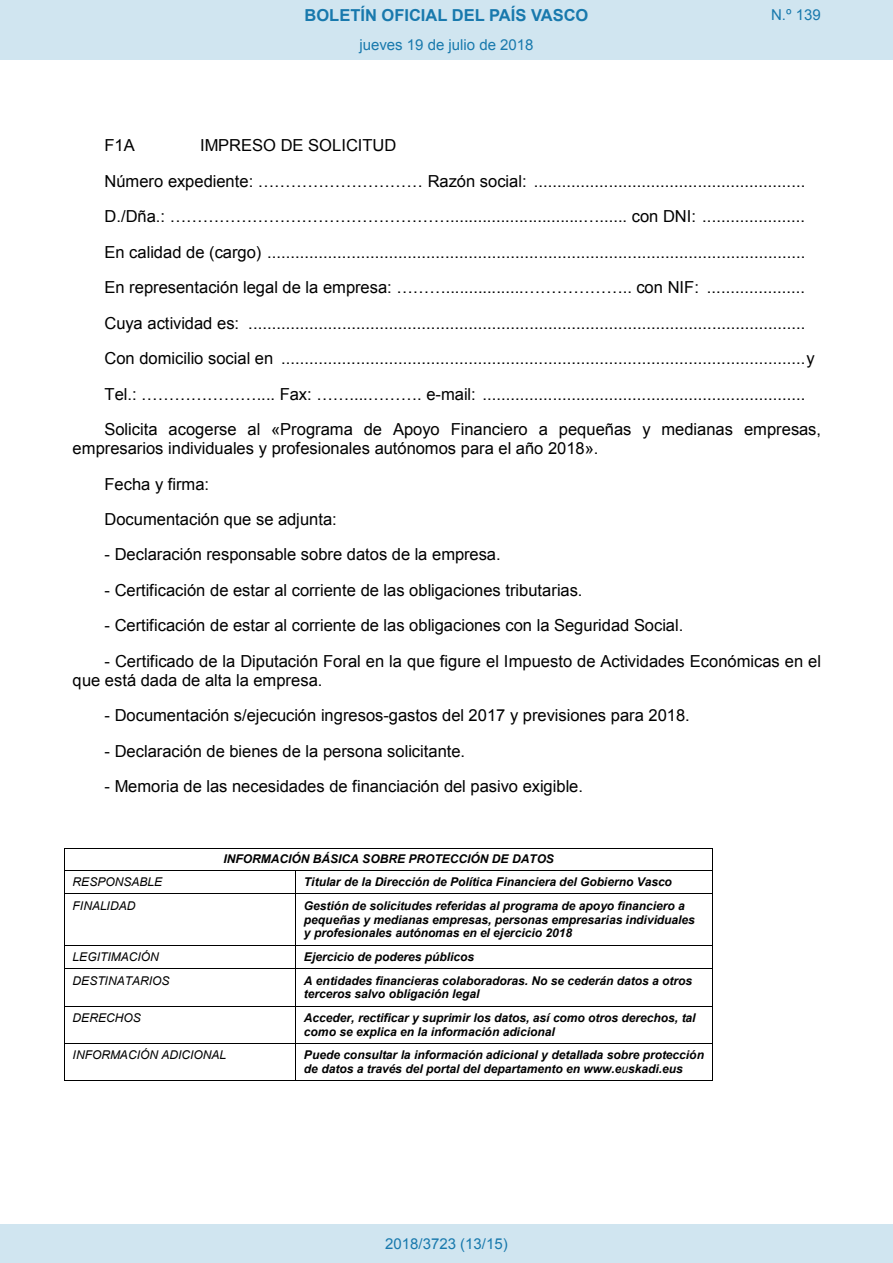
<style>
.page{position:relative;width:893px;height:1263px;background:#fff}
.page>*{position:absolute;margin:0;border:0;box-sizing:border-box;transform-origin:0 0}
.t1{font:16.5px/35.4px "Arial";color:#000}
.t2{font:700 16.5px "Arial";color:#1879ad}
.Paginacion_Centro{font:15px "Arial";color:#1879ad}
.t3{font:italic 700 12px/13.8px "Arial";letter-spacing:-.005em;color:#000}
.t4{font:italic 12px "Arial";color:#000}
.s1{font-weight:400}
</style>
<div class="page">
<hr style="left:65px;top:848px;width:647px;height:1px;background:#000">
<hr style="left:65px;top:870px;width:230px;height:1px;background:#000">
<hr style="left:296px;top:870px;width:416px;height:1px;background:#000">
<svg style="left:64px;top:848px;width:1px;height:46px"></svg>
<hr style="left:65px;top:893px;width:230px;height:1px;background:#000">
<svg style="left:295px;top:870px;width:1px;height:24px"></svg>
<hr style="left:296px;top:893px;width:416px;height:1px;background:#000">
<svg style="left:712px;top:848px;width:1px;height:46px"></svg>
<hr style="left:64px;top:894px;width:1px;height:51px;background:#000">
<hr style="left:295px;top:894px;width:1px;height:51px;background:#000">
<hr style="left:712px;top:894px;width:1px;height:51px;background:#000">
<hr style="left:65px;top:945px;width:230px;height:1px;background:#000">
<hr style="left:296px;top:945px;width:416px;height:1px;background:#000">
<svg style="left:64px;top:945px;width:1px;height:24px"></svg>
<hr style="left:65px;top:968px;width:230px;height:1px;background:#000">
<svg style="left:295px;top:945px;width:1px;height:24px"></svg>
<hr style="left:296px;top:968px;width:416px;height:1px;background:#000">
<svg style="left:712px;top:945px;width:1px;height:24px"></svg>
<hr style="left:64px;top:969px;width:1px;height:37px;background:#000">
<hr style="left:295px;top:969px;width:1px;height:37px;background:#000">
<hr style="left:712px;top:969px;width:1px;height:37px;background:#000">
<hr style="left:65px;top:1006px;width:230px;height:1px;background:#000">
<hr style="left:296px;top:1006px;width:416px;height:1px;background:#000">
<hr style="left:64px;top:1006px;width:1px;height:37px;background:#000">
<hr style="left:295px;top:1006px;width:1px;height:37px;background:#000">
<hr style="left:712px;top:1006px;width:1px;height:37px;background:#000">
<hr style="left:65px;top:1043px;width:230px;height:1px;background:#000">
<hr style="left:296px;top:1043px;width:416px;height:1px;background:#000">
<hr style="left:64px;top:1044px;width:1px;height:36px;background:#000">
<hr style="left:65px;top:1080px;width:230px;height:1px;background:#000">
<hr style="left:295px;top:1044px;width:1px;height:36px;background:#000">
<hr style="left:296px;top:1080px;width:416px;height:1px;background:#000">
<hr style="left:712px;top:1044px;width:1px;height:36px;background:#000">
<div style="left:0;top:0;width:893px;height:60px;background:#d0e5f0"></div>
<div style="left:0;top:1225px;width:893px;height:38px;background:#d0e5f0"></div>
<p class="t2" style="left:305px;top:4px;width:285px">BOLETÍN OFICIAL DEL PAÍS VASCO</p>
<p class="Paginacion_Centro" style="left:771px;top:5px;width:51px">N.º 139</p>
<p class="Paginacion_Centro" style="left:359px;top:35px;width:176px">jueves 19 de julio de 2018</p>
<p class="t1" style="left:104px;top:128px;width:718px;text-indent:96px">IMPRESO DE SOLICITUD<br>Número expediente: ………………………… Razón social: ..........................................................<br>D./Dña.: …………………………………………….............................…...... con DNI: ......................<br>En calidad de (cargo) ...................................................................................................................<br>En representación legal de la empresa: ……….................……………….. con NIF: .....................<br>Cuya actividad es: .......................................................................................................................<br>Con domicilio social en ................................................................................................................ y Tel.: ………………….... Fax: ……....………. e-mail: .....................................................................<br>Solicita acogerse al «Programa de Apoyo Financiero a pequeñas y medianas empresas,</p>
<p class="t1" style="left:104px;top:431px;width:495px;text-indent:-32px">empresarios individuales y profesionales autónomos para el año 2018».<br>Fecha y firma:<br>Documentación que se adjunta:</p>
<p class="t1" style="left:104px;top:537px;width:398px">- Declaración responsable sobre datos de la empresa.</p>
<p class="t1" style="left:104px;top:573px;width:479px">- Certificación de estar al corriente de las obligaciones tributarias.</p>
<p class="t1" style="left:104px;top:608px;width:580px">- Certificación de estar al corriente de las obligaciones con la Seguridad Social.</p>
<p class="t1" style="left:73px;top:652px;width:750px;line-height:19px;text-indent:32px">- Certificado de la Diputación Foral en la que figure el Impuesto de Actividades Económicas en el que está dada de alta la empresa.</p>
<p class="t1" style="left:104px;top:698px;width:587px">- Documentación s/ejecución ingresos-gastos del 2017 y previsiones para 2018.</p>
<p class="t1" style="left:104px;top:733px;width:362px">- Declaración de bienes de la persona solicitante.</p>
<p class="t1" style="left:104px;top:769px;width:480px">- Memoria de las necesidades de financiación del pasivo exigible.</p>
<p class="t1" style="left:104px;top:128px;width:32px">F1A</p>
<p class="t3" style="left:224px;top:853px;width:332px">INFORMACIÓN BÁSICA SOBRE PROTECCIÓN DE DATOS</p>
<p class="t4" style="left:73px;top:874px;width:91px">RESPONSABLE</p>
<p class="t3" style="left:304px;top:875px;width:370px">Titular de la Dirección de Política Financiera del Gobierno Vasco</p>
<p class="t4" style="left:73px;top:898px;width:64px">FINALIDAD</p>
<p class="t3" style="left:304px;top:899px;width:392px">Gestión de solicitudes referidas al programa de apoyo financiero a pequeñas y medianas empresas, personas empresarias individuales y profesionales autónomas en el ejercicio 2018</p>
<p class="t4" style="left:73px;top:949px;width:88px">LEGITIMACIÓN</p>
<p class="t3" style="left:304px;top:950px;width:172px">Ejercicio de poderes públicos</p>
<p class="t4" style="left:73px;top:972px;width:98px">DESTINATARIOS</p>
<p class="t3" style="left:304px;top:974px;width:390px">A entidades financieras colaboradoras. No se cederán datos a otros terceros salvo obligación legal</p>
<p class="t4" style="left:73px;top:1010px;width:70px">DERECHOS</p>
<p class="t3" style="left:304px;top:1011px;width:393px">Acceder, rectificar y suprimir los datos, así como otros derechos, tal como se explica en la información adicional</p>
<p class="t4" style="left:73px;top:1047px;width:155px">INFORMACIÓN ADICIONAL</p>
<p class="t3" style="left:304px;top:1048px;width:402px">Puede consultar la información adicional y detallada sobre protección de datos a través del portal del departamento en www.e<span class="s1">u</span>skadi.eus</p>
<p class="Paginacion_Centro" style="left:385px;top:1234px;width:124px">2018/3723 (13/15)</p>
</div>
